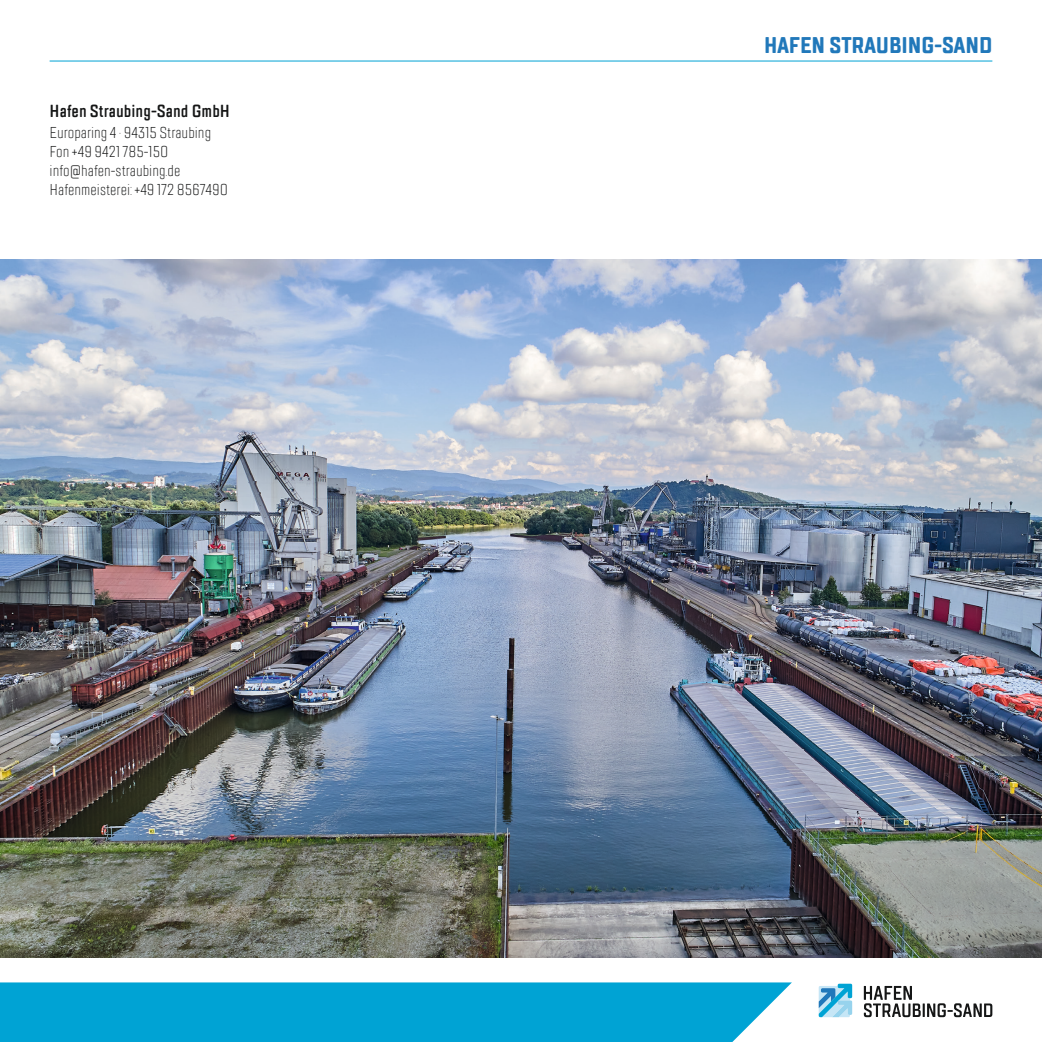
<style>
.page{position:relative;width:1042px;height:1042px;background:#fff}
.page>*{position:absolute;margin:0;border:0;box-sizing:border-box;transform-origin:0 0}
.fließtext_1ster_absa{font:700 22.75px "TT Lakes Compressed";color:#2178ba}
.t1{font:600 17.5px "TT Lakes Compressed";color:#151616}
.t2{font:300 15.75px/18.9px "TT Lakes Compressed";color:#151616}
</style>
<div class="page">
<div style="left:0;top:982px;width:792px;height:60px;background:#00a3d4"></div>
<hr style="left:50px;top:61px;width:942px;height:1px;background:#00a3d4">
<img style="left:0;top:259px;width:1042px;height:698px">
<svg style="left:864px;top:986px;width:128px;height:31px"></svg>
<svg style="left:819px;top:983px;width:33px;height:34px"></svg>
<p class="t1" style="left:50px;top:99px;width:182px">Hafen Straubing-Sand GmbH</p>
<p class="t2" style="left:50px;top:123px;width:180px">Europaring 4 · 94315 Straubing<br>Fon +49 9421 785-150 info@hafen-straubing.de<br>Hafenmeisterei: +49 172 8567490</p>
<p class="fließtext_1ster_absa" style="left:764px;top:31px;width:230px">HAFEN STRAUBING-SAND</p>
</div>
